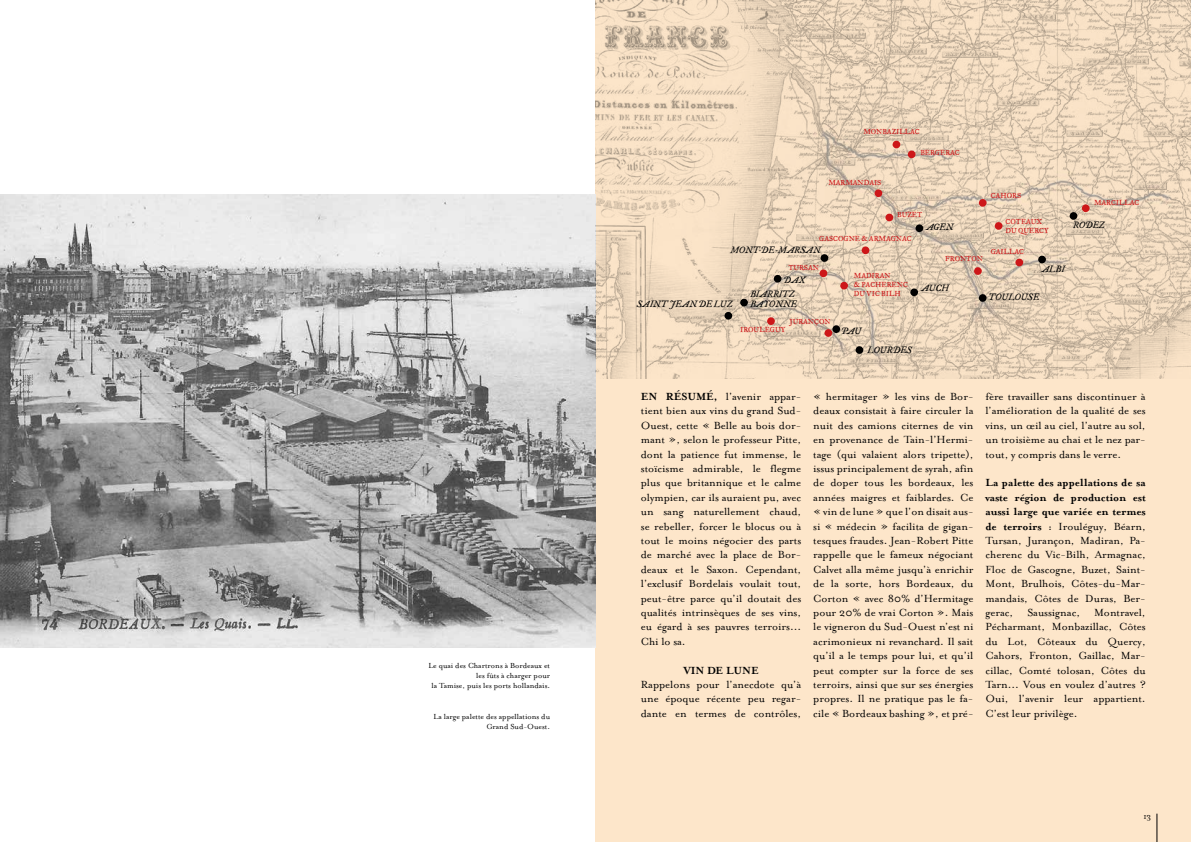
<style>
.page{position:relative;width:1191px;height:842px;background:#fff}
.page>*{position:absolute;margin:0;border:0;box-sizing:border-box;transform-origin:0 0}
.t1{font:12px/14.4px "Mrs Eaves Roman";letter-spacing:-.005em;color:#000;text-align:justify}
.t2{font:700 12px/14.4px "Mrs Eaves";letter-spacing:-.005em;color:#000;text-align:justify}
.t3{font:italic 10px/10px "Historical Fell Type";color:#000}
.t4{font:9px "Mrs Eaves Roman";color:#000}
.t5{font:8.5px/10.2px "Mrs Eaves Roman";color:#000;text-align:right}
.t6{font:8px/9px "Historical Fell Type Roman";color:#cd1719}
.s1{font-family:"Mrs Eaves";font-weight:700}
</style>
<div class="page">
<div style="left:595px;top:0;width:596px;height:842px;background:#fde6ca"></div>
<img style="left:0;top:194px;width:595px;height:454px">
<img style="left:595px;top:0;width:596px;height:378px">
<svg style="left:740px;top:299px;width:8px;height:7px"></svg>
<svg style="left:773px;top:275px;width:8px;height:8px"></svg>
<svg style="left:820px;top:254px;width:8px;height:8px"></svg>
<svg style="left:724px;top:312px;width:8px;height:8px"></svg>
<svg style="left:767px;top:317px;width:8px;height:8px"></svg>
<svg style="left:824px;top:325px;width:16px;height:12px"></svg>
<svg style="left:840px;top:282px;width:8px;height:8px"></svg>
<svg style="left:819px;top:269px;width:8px;height:8px"></svg>
<svg style="left:861px;top:246px;width:8px;height:8px"></svg>
<svg style="left:885px;top:214px;width:8px;height:7px"></svg>
<svg style="left:874px;top:189px;width:8px;height:8px"></svg>
<svg style="left:907px;top:151px;width:8px;height:7px"></svg>
<svg style="left:978px;top:199px;width:8px;height:8px"></svg>
<svg style="left:974px;top:267px;width:8px;height:8px"></svg>
<svg style="left:994px;top:222px;width:8px;height:8px"></svg>
<svg style="left:1015px;top:259px;width:8px;height:7px"></svg>
<svg style="left:892px;top:141px;width:8px;height:7px"></svg>
<svg style="left:855px;top:346px;width:8px;height:8px"></svg>
<svg style="left:978px;top:294px;width:8px;height:8px"></svg>
<svg style="left:915px;top:224px;width:8px;height:8px"></svg>
<svg style="left:910px;top:288px;width:8px;height:8px"></svg>
<svg style="left:1069px;top:204px;width:20px;height:16px"></svg>
<svg style="left:1038px;top:256px;width:8px;height:7px"></svg>
<svg style="left:1156px;top:814px;width:1px;height:28px"></svg>
<p class="t5" style="left:428px;top:660px;width:123px">Le quai des Chartrons à Bordeaux et les fûts à charger pour<br>la Tamise, puis les ports hollandais.</p>
<p class="t5" style="left:433px;top:711px;width:118px">La large palette des appellations du<br>Grand Sud-Ouest.</p>
<p class="t6" style="left:863px;top:127px;width:58px">MONBAZILLAC</p>
<p class="t6" style="left:920px;top:148px;width:41px">BERGERAC</p>
<p class="t6" style="left:828px;top:178px;width:55px">MARMANDAIS</p>
<p class="t6" style="left:897px;top:210px;width:27px">BUZET</p>
<p class="t3" style="left:926px;top:222px;width:29px">AGEN</p>
<p class="t6" style="left:819px;top:234px;width:94px">GASCOGNE &amp; ARMAGNAC</p>
<p class="t3" style="left:731px;top:245px;width:92px">MONT-DE-MARSAN</p>
<p class="t6" style="left:945px;top:254px;width:39px">FRONTON</p>
<p class="t6" style="left:990px;top:191px;width:32px">CAHORS</p>
<p class="t6" style="left:1005px;top:217px;width:45px">COTEAUX<br>DU QUERCY</p>
<p class="t6" style="left:990px;top:247px;width:35px">GAILLAC</p>
<p class="t6" style="left:1094px;top:198px;width:47px">MARCILLAC</p>
<p class="t3" style="left:1073px;top:220px;width:33px">RODEZ</p>
<p class="t6" style="left:788px;top:263px;width:32px">TURSAN</p>
<p class="t3" style="left:637px;top:298px;width:97px">SAINT JEAN DE LUZ</p>
<p class="t3" style="left:783px;top:274px;width:24px">DAX</p>
<p class="t3" style="left:750px;top:288px;width:48px">BIARRITZ<br>BAYONNE</p>
<p class="t6" style="left:789px;top:317px;width:43px">JURANÇON</p>
<p class="t6" style="left:740px;top:325px;width:47px">IROULEGUY</p>
<p class="t6" style="left:854px;top:271px;width:56px">MADIRAN<br>&amp; PACHERENC<br>DU VIC BILH</p>
<p class="t3" style="left:921px;top:283px;width:29px">AUCH</p>
<p class="t3" style="left:841px;top:325px;width:22px">PAU</p>
<p class="t3" style="left:868px;top:344px;width:46px">LOURDES</p>
<p class="t3" style="left:1042px;top:264px;width:25px">ALBI</p>
<p class="t3" style="left:989px;top:292px;width:52px">TOULOUSE</p>
<p class="t1" style="left:641px;top:389px;width:162px"><span class="s1">EN RÉSUMÉ,</span> l’avenir appar&shy;tient bien aux vins du grand Sud-Ouest, cette « Belle au bois dor&shy;mant », selon le professeur Pitte, dont la patience fut immense, le stoïcisme admirable, le flegme plus que britannique et le calme olympien, car ils auraient pu, avec un sang naturellement chaud, se rebeller, forcer le blocus ou à tout le moins négocier des parts de marché avec la place de Bor&shy;deaux et le Saxon. Cependant, l’exclusif Bordelais voulait tout, peut-être parce qu’il doutait des qualités intrinsèques de ses vins, eu égard à ses pauvres terroirs...<br>Chi lo sa.</p>
<p class="t2" style="left:683px;top:663px;width:77px">VIN DE LUNE</p>
<p class="t1" style="left:641px;top:677px;width:162px">Rappelons pour l’anecdote qu’à une époque récente peu regar&shy;dante en termes de contrôles,</p>
<p class="t1" style="left:813px;top:389px;width:162px">« hermitager » les vins de Bor&shy;deaux consistait à faire circuler la nuit des camions citernes de vin en provenance de Tain-l’Hermi&shy;tage (qui valaient alors tripette), issus principalement de syrah, afin de doper tous les bordeaux, les années maigres et faiblardes. Ce « vin de lune » que l’on disait aus&shy;si « médecin » facilita de gigan&shy;tesques fraudes. Jean-Robert Pitte rappelle que le fameux négociant Calvet alla même jusqu’à enrichir de la sorte, hors Bordeaux, du Corton « avec 80% d’Hermitage pour 20% de vrai Corton ». Mais le vigneron du Sud-Ouest n’est ni acrimonieux ni revanchard. Il sait qu’il a le temps pour lui, et qu’il peut compter sur la force de ses terroirs, ainsi que sur ses énergies propres. Il ne pratique pas le fa&shy;cile « Bordeaux bashing », et pré-</p>
<p class="t1" style="left:985px;top:389px;width:162px">fère travailler sans discontinuer à l’amélioration de la qualité de ses vins, un œil au ciel, l’autre au sol, un troisième au chai et le nez par&shy;tout, y compris dans le verre.</p>
<p class="t2" style="left:985px;top:476px;width:162px">La palette des appellations de sa vaste région de production est aussi large que variée en termes</p>
<p class="t1" style="left:985px;top:519px;width:162px"><span class="s1">de terroirs :</span> Irouléguy, Béarn, Tursan, Jurançon, Madiran, Pa&shy;cherenc du Vic-Bilh, Armagnac, Floc de Gascogne, Buzet, Saint-Mont, Brulhois, Côtes-du-Mar&shy;mandais, Côtes de Duras, Ber&shy;gerac, Saussignac, Montravel, Pécharmant, Monbazillac, Côtes du Lot, Côteaux du Quercy, Cahors, Fronton, Gaillac, Mar&shy;cillac, Comté tolosan, Côtes du Tarn... Vous en voulez d’autres ?<br>Oui, l’avenir leur appartient.<br>C’est leur privilège.</p>
<p class="t4" style="left:1143px;top:812px;width:9px">13</p>
</div>
